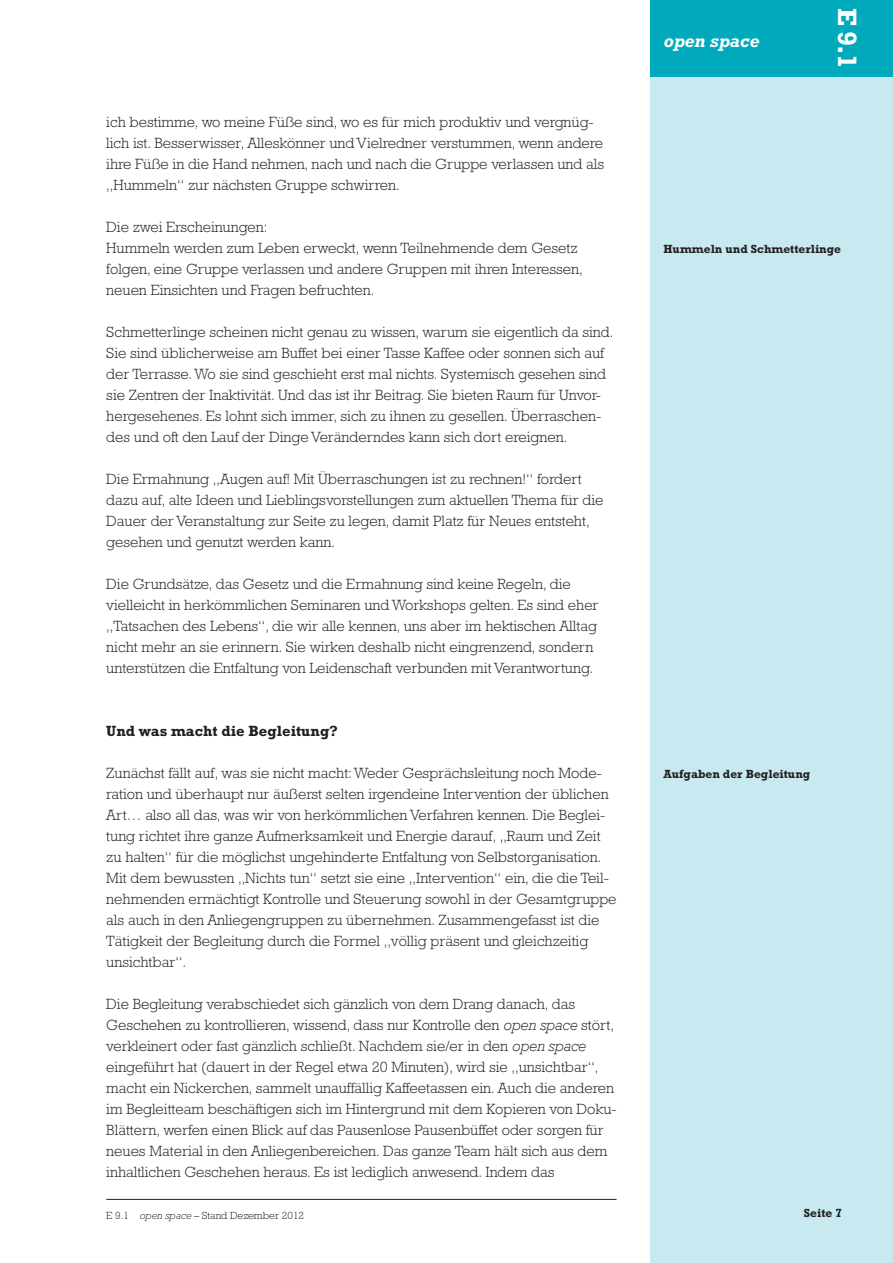
<style>
.page{position:relative;width:893px;height:1263px;background:#fff}
.page>*{position:absolute;margin:0;border:0;box-sizing:border-box;transform-origin:0 0}
.t1{font:700 27px "Rockwell";color:#fff}
.t2{font:italic 700 18px "Rockwell";color:#fff}
.t3{font:300 15px/21px "Rockwell";color:#231f20}
.t4{font:700 15px "Rockwell";color:#231f20}
.t5{font:700 12px "Rockwell";color:#231f20}
.t6{font:300 10.5px "Rockwell";color:#231f20}
.s1{font-style:italic}
</style>
<div class="page">
<div style="left:651px;top:77px;width:242px;height:1186px;background:#c8e9ef"></div>
<div style="left:651px;top:0;width:242px;height:77px;background:#00aabc"></div>
<hr style="left:106px;top:1199px;width:511px;height:1px;background:#231f20">
<p class="t3" style="left:106px;top:112px;width:499px">ich bestimme, wo meine Füße sind, wo es für mich produktiv und vergnüg&shy;lich ist. Besserwisser, Alleskönner und Vielredner verstummen, wenn andere ihre Füße in die Hand nehmen, nach und nach die Gruppe verlassen und als „Hummeln“ zur nächsten Gruppe schwirren.</p>
<p class="t3" style="left:106px;top:217px;width:478px">Die zwei Erscheinungen:<br>Hummeln werden zum Leben erweckt, wenn Teilnehmende dem Gesetz folgen, eine Gruppe verlassen und andere Gruppen mit ihren Interessen, neuen Einsichten und Fragen befruchten.</p>
<p class="t3" style="left:106px;top:322px;width:509px">Schmetterlinge scheinen nicht genau zu wissen, warum sie eigentlich da sind.<br>Sie sind üblicherweise am Buffet bei einer Tasse Kaffee oder sonnen sich auf der Terrasse. Wo sie sind geschieht erst mal nichts. Systemisch gesehen sind sie Zentren der Inaktivität. Und das ist ihr Beitrag. Sie bieten Raum für Unvor&shy;hergesehenes. Es lohnt sich immer, sich zu ihnen zu gesellen. Überraschen&shy;des und oft den Lauf der Dinge Veränderndes kann sich dort ereignen.</p>
<p class="t3" style="left:106px;top:469px;width:499px">Die Ermahnung „Augen auf! Mit Überraschungen ist zu rechnen!“ fordert dazu auf, alte Ideen und Lieblingsvorstellungen zum aktuellen Thema für die Dauer der Veranstaltung zur Seite zu legen, damit Platz für Neues entsteht, gesehen und genutzt werden kann.</p>
<p class="t3" style="left:106px;top:574px;width:494px">Die Grundsätze, das Gesetz und die Ermahnung sind keine Regeln, die vielleicht in herkömmlichen Seminaren und Workshops gelten. Es sind eher „Tatsachen des Lebens“, die wir alle kennen, uns aber im hektischen Alltag nicht mehr an sie erinnern. Sie wirken deshalb nicht eingrenzend, sondern unterstützen die Entfaltung von Leidenschaft verbunden mit Verantwortung.</p>
<p class="t4" style="left:106px;top:722px;width:233px">Und was macht die Begleitung?</p>
<p class="t3" style="left:106px;top:763px;width:512px">Zunächst fällt auf, was sie nicht macht: Weder Gesprächsleitung noch Mode&shy;ration und überhaupt nur äußerst selten irgendeine Intervention der üblichen Art… also all das, was wir von herkömmlichen Verfahren kennen. Die Beglei&shy;tung richtet ihre ganze Aufmerksamkeit und Energie darauf, „Raum und Zeit zu halten“ für die möglichst ungehinderte Entfaltung von Selbstorganisation.<br>Mit dem bewussten „Nichts tun“ setzt sie eine „Intervention“ ein, die die Teil&shy;nehmenden ermächtigt Kontrolle und Steuerung sowohl in der Gesamtgruppe als auch in den Anliegengruppen zu übernehmen. Zusammengefasst ist die Tätigkeit der Begleitung durch die Formel „völlig präsent und gleichzeitig unsichtbar“.</p>
<p class="t3" style="left:106px;top:994px;width:512px">Die Begleitung verabschiedet sich gänzlich von dem Drang danach, das Geschehen zu kontrollieren, wissend, dass nur Kontrolle den <span class="s1">open space</span> stört, verkleinert oder fast gänzlich schließt. Nachdem sie/er in den <span class="s1">open space </span>eingeführt hat (dauert in der Regel etwa 20 Minuten), wird sie „unsichtbar“, macht ein Nickerchen, sammelt unauffällig Kaffeetassen ein. Auch die anderen im Begleitteam beschäftigen sich im Hintergrund mit dem Kopieren von Doku-Blättern, werfen einen Blick auf das Pausenlose Pausenbüffet oder sorgen für neues Material in den Anliegenbereichen. Das ganze Team hält sich aus dem inhaltlichen Geschehen heraus. Es ist lediglich anwesend. Indem das</p>
<p class="t6" style="left:106px;top:1210px;width:199px">E 9.1 <span class="s1">open space</span> – Stand Dezember 2012</p>
<p class="t2" style="left:663px;top:31px;width:97px">open space</p>
<h1 class="t1" style="left:863px;top:8px;width:62px;rotate:90deg">E 9.1</h1>
<p class="t5" style="left:663px;top:242px;width:179px">Hummeln und Schmetterlinge</p>
<p class="t5" style="left:663px;top:767px;width:148px">Aufgaben der Begleitung</p>
<p class="t5" style="left:804px;top:1206px;width:40px">Seite 7</p>
</div>
